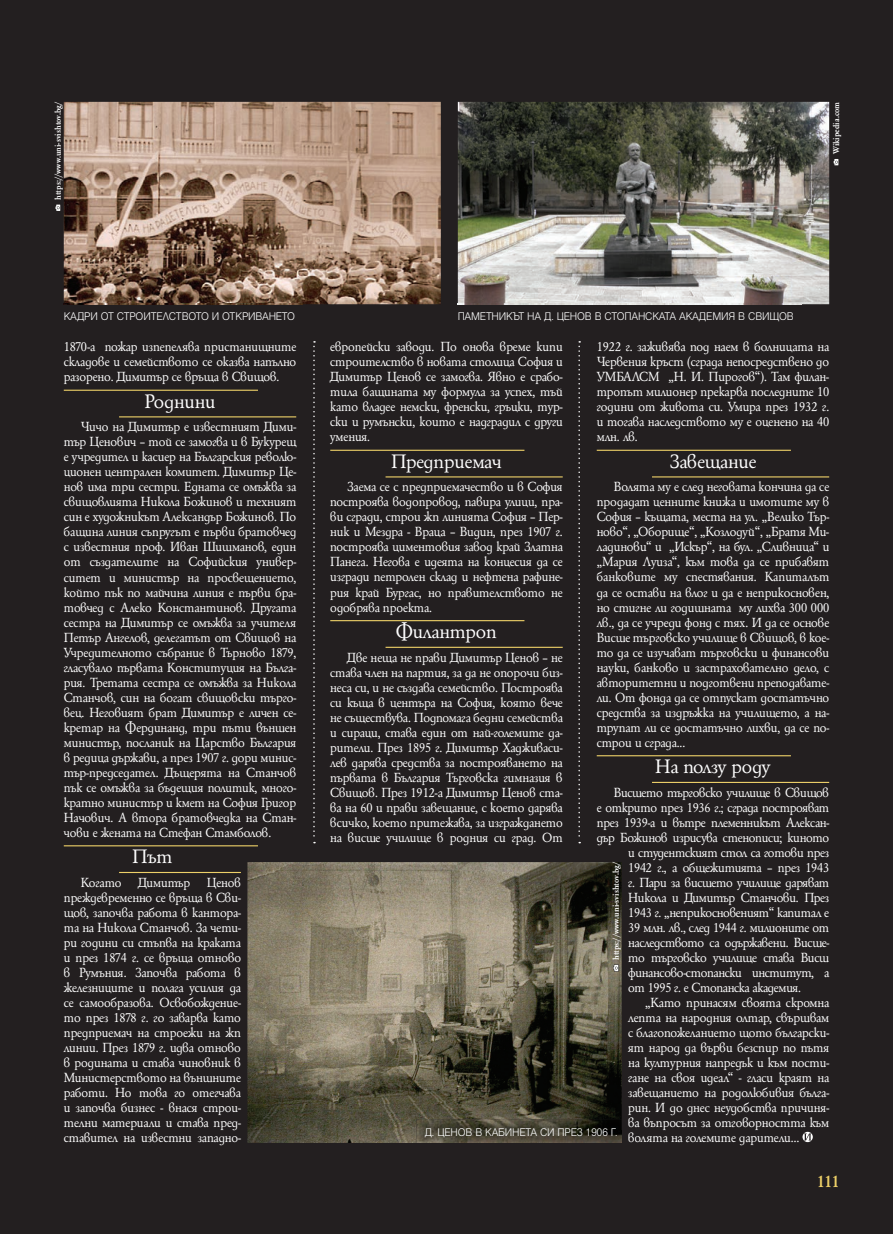
<style>
.page{position:relative;width:893px;height:1234px;background:#fff}
.page>*{position:absolute;margin:0;border:0;box-sizing:border-box;transform-origin:0 0}
.t1{font:21px "HS Garamond Bg";letter-spacing:-.005em;color:#fff}
.t2{font:700 18px "HS Garamond Bg";color:#eed068;scale:.9 1}
.t3{font:14.25px/15px "HS Garamond Bg";letter-spacing:-.015em;color:#fff;text-align:justify;scale:.95 1}
.t4{font:300 12px "Helen Bg";letter-spacing:-.01em;color:#fff;scale:.95 1}
.t5{font:700 9px "HS Garamond Bg";color:#fff;scale:.95 1}
.s1{color:#fefefe}
</style>
<div class="page">
<div style="left:0;top:0;width:893px;height:1233px;background:#231f20"></div>
<hr style="left:64px;top:389px;width:194px;height:2px;background:#edd068">
<hr style="left:119px;top:416px;width:177px;height:1px;background:#edd068">
<hr style="left:64px;top:845px;width:194px;height:1px;background:#edd068">
<hr style="left:119px;top:871px;width:122px;height:1px;background:#edd068">
<hr style="left:330px;top:449px;width:194px;height:2px;background:#edd068">
<hr style="left:386px;top:476px;width:177px;height:1px;background:#edd068">
<hr style="left:330px;top:620px;width:194px;height:1px;background:#edd068">
<hr style="left:386px;top:646px;width:177px;height:1px;background:#edd068">
<hr style="left:597px;top:449px;width:194px;height:2px;background:#edd068">
<hr style="left:652px;top:476px;width:177px;height:1px;background:#edd068">
<hr style="left:597px;top:755px;width:194px;height:1px;background:#edd068">
<hr style="left:652px;top:781px;width:177px;height:1px;background:#edd068">
<svg style="left:802px;top:1131px;width:11px;height:10px"></svg>
<svg style="left:804px;top:1133px;width:7px;height:7px"></svg>
<img style="left:64px;top:102px;width:377px;height:202px">
<img style="left:458px;top:102px;width:371px;height:202px">
<img style="left:247px;top:862px;width:375px;height:280px">
<img style="left:63px;top:303px;width:240px;height:2px">
<img style="left:64px;top:303px;width:239px;height:1px">
<img style="left:416px;top:1118px;width:206px;height:24px">
<img style="left:428px;top:1142px;width:194px;height:1px">
<img style="left:428px;top:1129px;width:194px;height:13px">
<svg style="left:55px;top:204px;width:5px;height:7px"></svg>
<svg style="left:613px;top:964px;width:5px;height:7px"></svg>
<svg style="left:313px;top:341px;width:2px;height:502px"></svg>
<svg style="left:578px;top:341px;width:2px;height:502px"></svg>
<svg style="left:833px;top:159px;width:6px;height:6px"></svg>
<img style="left:457px;top:303px;width:344px;height:2px">
<img style="left:458px;top:303px;width:343px;height:1px">
<p class="t5" style="left:53px;top:200px;width:105px;rotate:-90deg">https://www.uni-svishtov.bg/</p>
<p class="t5" style="left:831px;top:154px;width:57px;rotate:-90deg">Wikipedia.com</p>
<p class="t4" style="left:64px;top:309px;width:245px">КАДРИ ОТ СТРОИТЕЛСТВОТО И ОТКРИВАНЕТО</p>
<p class="t3" style="left:64px;top:338px;width:246px">1870-а пожар изпепелява пристанищните складове и семейството се оказва напълно разорено. Димитър се връща в Свищов.</p>
<p class="t1" style="left:145px;top:388px;width:72px">Роднини</p>
<p class="t3" style="left:64px;top:419px;width:246px;text-indent:17px">Чичо на Димитър е известният Дими&shy;тър Ценович – той се замогва и в Букурещ е учредител и касиер на Българския револю&shy;ционен централен комитет. Димитър Це&shy;нов има три сестри. Едната се омъжва за свищовлията Никола Божинов и техният син е художникът Александър Божинов. По бащина линия съпругът е първи братовчед с известния проф. Иван Шишманов, един от създателите на Софийския универ&shy;ситет и министър на просвещението, който пък по майчина линия е първи бра&shy;товчед с Алеко Константинов. Другата сестра на Димитър се омъжва за учителя Петър Ангелов, делегатът от Свищов на Учредителното събрание в Търново 1879, гласувало първата Конституция на Бълга&shy;рия. Третата сестра се омъжва за Никола Станчов, син на богат свищовски търго&shy;вец. Неговият брат Димитър е личен се&shy;кретар на Фердинанд, три пъти външен министър, посланик на Царство България в редица държави, а през 1907 г. дори минис&shy;тър-председател. Дъщерята на Станчов пък се омъжва за бъдещия политик, много&shy;кратно министър и кмет на София Григор Начович. А втора братовчедка на Стан&shy;чови е жената на Стефан Стамболов.</p>
<p class="t1" style="left:132px;top:843px;width:42px">Път</p>
<p class="t3" style="left:64px;top:874px;width:188px;text-indent:17px">Когато Димитър Ценов преждевременно се връща в Сви&shy;щов, започва работа в кантора&shy;та на Никола Станчов. За чети&shy;ри години си стъпва на краката и през 1874 г. се връща отново в Румъния. Започва работа в железниците и полага усилия да се самообразова. Освобождение&shy;то през 1878 г. го заварва като предприемач на строежи на жп линии. През 1879 г. идва отново в родината и става чиновник в Министерството на външните работи. Но това го отегчава и започва бизнес - внася строи&shy;телни материали и става пред&shy;ставител на известни западно-</p>
<p class="t4" style="left:458px;top:309px;width:355px">ПАМЕТНИКЪТ НА Д. ЦЕНОВ В СТОПАНСКАТА АКАДЕМИЯ В СВИЩОВ</p>
<p class="t3" style="left:330px;top:338px;width:246px">европейски заводи. По онова време кипи строителство в новата столица София и Димитър Ценов се замогва. Явно е срабо&shy;тила бащината му формула за успех, тъй като владее немски, френски, гръцки, тур&shy;ски и румънски, които е надградил с други умения.</p>
<p class="t1" style="left:391px;top:448px;width:112px">Предприемач</p>
<p class="t3" style="left:330px;top:479px;width:246px;text-indent:17px">Заема се с предприемачество и в София построява водопровод, павира улици, пра&shy;ви сгради, строи жп линията София – Пер&shy;ник и Мездра - Враца – Видин, през 1907 г. построява циментовия завод край Златна Панега. Негова е идеята на концесия да се изгради петролен склад и нефтена рафине&shy;рия край Бургас, но правителството не одобрява проекта.</p>
<p class="t1" style="left:396px;top:618px;width:103px">Филантроп</p>
<p class="t3" style="left:330px;top:649px;width:246px;text-indent:17px">Две неща не прави Димитър Ценов – не става член на партия, за да не опорочи биз&shy;неса си, и не създава семейство. Построява си къща в центъра на София, която вече не съществува. Подпомага бедни семейства и сираци, става един от най-големите да&shy;рители. През 1895 г. Димитър Хадживаси&shy;лев дарява средства за построяването на първата в България Търговска гимназия в Свищов. През 1912-а Димитър Ценов ста&shy;ва на 60 и прави завещание, с което дарява всичко, което притежава, за изграждането на висше училище в родния си град. От</p>
<p class="t3" style="left:597px;top:338px;width:246px">1922 г. заживява под наем в болницата на Червения кръст (сграда непосредствено до УМБАЛСМ „Н. И. Пирогов“). Там филан&shy;тропът милионер прекарва последните 10 години от живота си. Умира през 1932 г. и тогава наследството му е оценено на 40 млн. лв.</p>
<p class="t1" style="left:669px;top:448px;width:88px">Завещание</p>
<p class="t3" style="left:597px;top:479px;width:246px;text-indent:17px">Волята му е след неговата кончина да се продадат ценните книжа и имотите му в София – къщата, места на ул. „Велико Тър&shy;ново“, „Оборище“, „Козлодуй“, „Братя Ми&shy;ладинови“ и „Искър“, на бул. „Сливница“ и „Мария Луиза“, към това да се прибавят банковите му спестявания. Капиталът да се остави на влог и да е неприкосновен, но стигне ли годишната му лихва 300 000 лв., да се учреди фонд с тях. И да се основе Висше търговско училище в Свищов, в кое&shy;то да се изучават търговски и финансови науки, банково и застрахователно дело, с авторитетни и подготвени преподавате&shy;ли. От фонда да се отпускат достатъчно средства за издръжка на училището, а на&shy;трупат ли се достатъчно лихви, да се по&shy;строи и сграда...</p>
<p class="t1" style="left:655px;top:753px;width:117px">На ползу роду</p>
<p class="t3" style="left:614px;top:784px;width:228px">Висшето търговско училище в Свищов</p>
<p class="t3" style="left:597px;top:799px;width:246px">е открито през 1936 г.; сграда построяват</p>
<p class="t3" style="left:597px;top:814px;width:246px">през 1939-а и вътре племенникът Алексан-</p>
<p class="t3" style="left:597px;top:829px;width:246px">дър Божинов изрисува стенописи; киното</p>
<p class="t3" style="left:628px;top:844px;width:213px">и студентският стол са готови през</p>
<p class="t3" style="left:628px;top:859px;width:213px">1942 г., а общежитията – през 1943</p>
<p class="t3" style="left:628px;top:874px;width:213px">г. Пари за висшето училище даряват</p>
<p class="t3" style="left:628px;top:889px;width:213px">Никола и Димитър Станчови. През</p>
<p class="t3" style="left:628px;top:904px;width:213px">1943 г. „неприкосновеният“ капитал е</p>
<p class="t3" style="left:628px;top:919px;width:213px">39 млн. лв., след 1944 г. милионите от</p>
<p class="t3" style="left:628px;top:934px;width:213px">наследството са одържавени. Висше-</p>
<p class="t3" style="left:628px;top:949px;width:213px">то търговско училище става Висш</p>
<p class="t3" style="left:628px;top:964px;width:213px">финансово-стопански институт, а</p>
<p class="t3" style="left:628px;top:979px;width:183px">от 1995 г. е Стопанска академия.</p>
<p class="t3" style="left:645px;top:994px;width:195px">„Като принасям своята скромна</p>
<p class="t3" style="left:628px;top:1009px;width:213px">лепта на народния олтар, свършвам</p>
<p class="t3" style="left:628px;top:1024px;width:213px">с благопожеланието щото български-</p>
<p class="t3" style="left:628px;top:1039px;width:213px">ят народ да върви безспир по пътя</p>
<p class="t3" style="left:628px;top:1054px;width:213px">на културния напредък и към пости-</p>
<p class="t3" style="left:628px;top:1069px;width:213px">гане на своя идеал“ - гласи краят на</p>
<p class="t3" style="left:628px;top:1084px;width:213px">завещанието на родолюбивия бълга-</p>
<p class="t3" style="left:628px;top:1099px;width:213px">рин. И до днес неудобства причиня-</p>
<p class="t3" style="left:628px;top:1114px;width:213px">ва въпросът за отговорността към</p>
<p class="t3" style="left:628px;top:1129px;width:182px"><span class="s1">в</span>олята на големите дарители…</p>
<p class="t5" style="left:611px;top:959px;width:105px;rotate:-90deg">https://www.uni-svishtov.bg/</p>
<p class="t4" style="left:425px;top:1124px;width:204px">Д. ЦЕНОВ В КАБИНЕТА СИ ПРЕЗ 1906 Г.</p>
<p class="t2" style="left:817px;top:1169px;width:26px">111</p>
</div>
